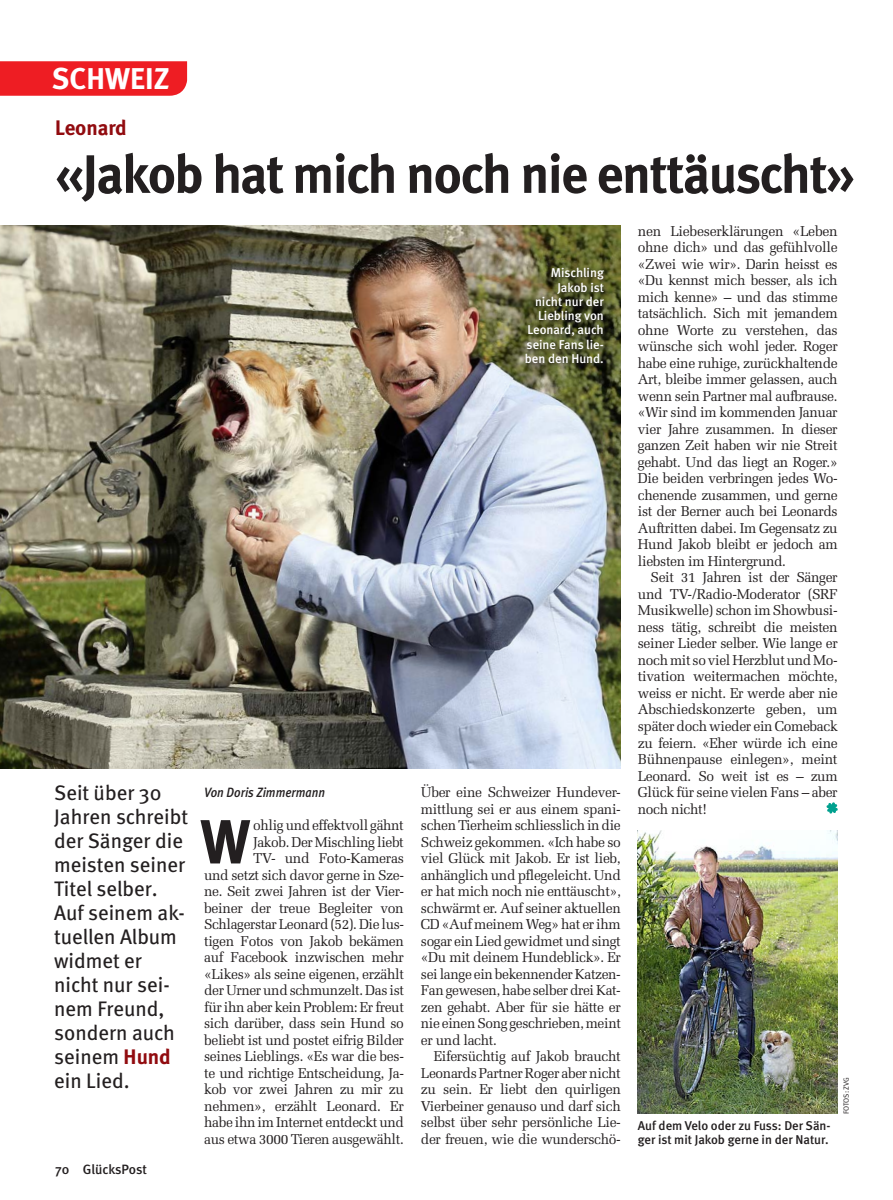
<style>
.page{position:relative;width:893px;height:1200px;background:#fff}
.page>*{position:absolute;margin:0;border:0;box-sizing:border-box;transform-origin:0 0}
._06_1_Lauftext_mit_I{font:700 61.8px "Meta";color:#231f20}
.t1{font:700 54px "Meta";letter-spacing:-.025em;color:#231f20}
.t2{font:700 30px "Meta";letter-spacing:.005em;color:#fff}
._05_2_Lead_gross_sch{font:21px/24px "Meta";color:#231f20}
._04_1_Namen_Spitzmar{font:700 21px "Meta";letter-spacing:-.005em;color:#910b0f}
._06_2_Lauftext_mit_E{font:14.25px/16.5px "Melior LT Std";letter-spacing:-.025em;color:#231f20;text-align:justify}
._06_1_Lauftext_mit_I-2{font:14.25px/16.5px "Melior LT Std";letter-spacing:-.025em;color:#231f20;text-align:right;scale:.96 1}
._06_1_Lauftext_mit_I-3{font:14.25px/16.5px "Melior LT Std";letter-spacing:-.025em;color:#231f20;text-align:justify}
._01_1_Autorenzeile_x{font:italic 500 13.5px "Meta";color:#231f20;scale:.9 1}
.t3{font:500 13.5px "Meta";letter-spacing:-.005em;color:#231f20}
._02_1_Legende_links{font:500 12.75px/14.2px "Meta";color:#fff;text-align:right}
._02_1_Legende_links-2{font:500 12.75px/14.2px "Meta";color:#231f20}
._03_1_Fotozeile_x12{font:7.5px "Meta Normal";letter-spacing:-.01em;color:#231f20}
.s1{font-weight:700;color:#910b0f}
</style>
<div class="page">
<img style="left:0;top:225px;width:621px;height:542px">
<img style="left:638px;top:830px;width:200px;height:283px">
<div style="left:522px;top:265px;width:88px;height:104px;background:#231f20;opacity:.8"></div>
<svg style="left:826px;top:802px;width:12px;height:11px"></svg>
<div style="left:0;top:61px;width:187px;height:35px;background:#ee1d23"></div>
<p class="t2" style="left:52px;top:60px;width:119px">SCHWEIZ</p>
<p class="_04_1_Namen_Spitzmar" style="left:55px;top:115px;width:73px">Leonard</p>
<p class="t1" style="left:55px;top:142px;width:801px">«Jakob hat mich noch nie enttäuscht»</p>
<p class="_05_2_Lead_gross_sch" style="left:54px;top:780px;width:136px">Seit über 30<br>Jahren schreibt der Sänger die meisten seiner<br>Titel selber.<br>Auf seinem ak&shy;tuellen Album widmet er nicht nur sei&shy;nem Freund, sondern auch seinem <span class="s1">Hund </span>ein Lied.</p>
<p class="t3" style="left:55px;top:1160px;width:93px">70 GlücksPost</p>
<p class="_01_1_Autorenzeile_x" style="left:204px;top:784px;width:136px">Von Doris Zimmermann</p>
<p class="_06_1_Lauftext_mit_I" style="left:200px;top:804px;width:51px">W</p>
<p class="_06_1_Lauftext_mit_I-2" style="left:204px;top:816px;width:210px">ohlig und effektvoll gähnt<br>Jakob. Der Mischling liebt<br>TV- und Foto-Kameras<br>und setzt sich davor gerne in Sze&shy;ne. Seit zwei Jahren ist der Vier&shy;beiner der treue Begleiter von<br>Schlagerstar Leonard (52). Die lus&shy;tigen Fotos von Jakob bekämen auf Facebook inzwischen mehr «Likes» als seine eigenen, erzählt der Urner und schmunzelt. Das ist für ihn aber kein Problem: Er freut sich darüber, dass sein Hund so beliebt ist und postet eifrig Bilder seines Lieblings. «Es war die bes&shy;te und richtige Entscheidung, Ja&shy;kob vor zwei Jahren zu mir zu nehmen», erzählt Leonard. Er habe ihn im Internet entdeckt und aus etwa 3000 Tieren ausgewählt.</p>
<p class="_02_1_Legende_links" style="left:525px;top:266px;width:81px">Mischling<br>Jakob ist<br>nicht nur der<br>Liebling von<br>Leonard, auch seine Fans lie&shy;ben den Hund.</p>
<p class="_06_1_Lauftext_mit_I-3" style="left:421px;top:783px;width:201px">Über eine Schweizer Hundever&shy;mittlung sei er aus einem spani&shy;schen Tierheim schliesslich in die Schweiz gekommen. «Ich habe so viel Glück mit Jakob. Er ist lieb, anhänglich und pflegeleicht. Und er hat mich noch nie enttäuscht», schwärmt er. Auf seiner aktuellen CD «Auf meinem Weg» hat er ihm sogar ein Lied gewidmet und singt «Du mit deinem Hundeblick». Er sei lange ein bekennender Katzen-Fan gewesen, habe selber drei Kat&shy;zen gehabt. Aber für sie hätte er nie einen Song geschrieben, meint er und lacht.</p>
<p class="_06_2_Lauftext_mit_E" style="left:421px;top:1047px;width:201px;text-indent:13px">Eifersüchtig auf Jakob braucht Leonards Partner Roger aber nicht zu sein. Er liebt den quirligen Vierbeiner genauso und darf sich selbst über sehr persönliche Lie&shy;der freuen, wie die wunderschö-</p>
<p class="_06_2_Lauftext_mit_E" style="left:638px;top:222px;width:201px">nen Liebeserklärungen «Leben ohne dich» und das gefühlvolle «Zwei wie wir». Darin heisst es «Du kennst mich besser, als ich mich kenne» – und das stimme tatsächlich. Sich mit jemandem ohne Worte zu verstehen, das wünsche sich wohl jeder. Roger habe eine ruhige, zurückhaltende Art, bleibe immer gelassen, auch wenn sein Partner mal aufbrause. «Wir sind im kommenden Januar vier Jahre zusammen. In dieser ganzen Zeit haben wir nie Streit gehabt. Und das liegt an Roger.» Die beiden verbringen jedes Wo&shy;chenende zusammen, und gerne ist der Berner auch bei Leonards Auftritten dabei. Im Gegensatz zu Hund Jakob bleibt er jedoch am liebsten im Hintergrund.</p>
<p class="_06_2_Lauftext_mit_E" style="left:638px;top:569px;width:201px;text-indent:13px">Seit 31 Jahren ist der Sänger und TV-/Radio-Moderator (SRF Musikwelle) schon im Showbusi&shy;ness tätig, schreibt die meisten seiner Lieder selber. Wie lange er noch mit so viel Herzblut und Mo&shy;tivation weitermachen möchte, weiss er nicht. Er werde aber nie Abschiedskonzerte geben, um später doch wieder ein Comeback zu feiern. «Eher würde ich eine Bühnenpause einlegen», meint Leonard. So weit ist es – zum Glück für seine vielen Fans – aber noch nicht!</p>
<p class="_02_1_Legende_links-2" style="left:638px;top:1117px;width:194px">Auf dem Velo oder zu Fuss: Der Sän&shy;ger ist mit Jakob gerne in der Natur.</p>
<p class="_03_1_Fotozeile_x12" style="left:842px;top:1113px;width:38px;rotate:-90deg">FOTOS: ZVG</p>
</div>
